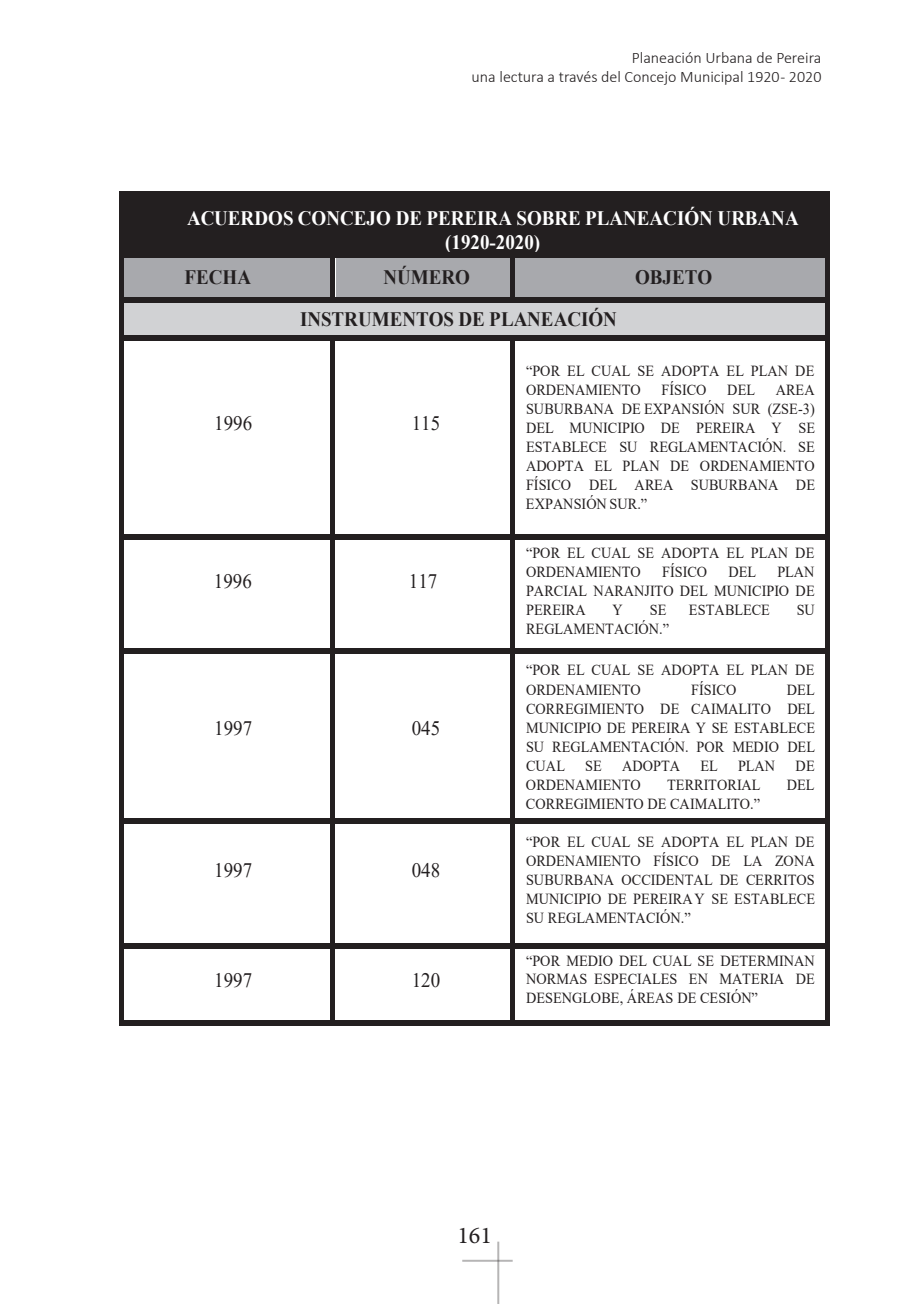
<style>
.page{position:relative;width:908px;height:1304px;background:#fff}
.page>*{position:absolute;margin:0;border:0;box-sizing:border-box;transform-origin:0 0}
.t1{font:24px "Minion Pro";color:#231f20}
.t2{font:700 20.4px/23.6px "Times New Roman";color:#fff;text-align:center;scale:.93 1}
.t3{font:700 20.4px "Times New Roman";color:#231f20;scale:.93 1}
.t4{font:20.4px "Times New Roman";color:#231f20;scale:.93 1}
.t5{font:300 16px/19.2px "Calibri";color:#231f20;text-align:right}
.t6{font:15.4px/19px "Times New Roman";color:#231f20;text-align:justify;scale:.93 1}
</style>
<div class="page">
<hr style="left:497px;top:1242px;width:2px;height:62px;background:#231f20">
<hr style="left:462px;top:1260px;width:50px;height:2px;background:#231f20">
<div style="left:124px;top:197px;width:700px;height:32px;background:#231f20"></div>
<div style="left:124px;top:229px;width:700px;height:24px;background:#231f20"></div>
<svg style="left:119px;top:192px;width:5px;height:5px"></svg>
<div style="left:124px;top:192px;width:700px;height:5px;background:#231f20"></div>
<svg style="left:824px;top:192px;width:5px;height:5px"></svg>
<div style="left:119px;top:197px;width:5px;height:56px;background:#231f20"></div>
<div style="left:824px;top:197px;width:5px;height:56px;background:#231f20"></div>
<div style="left:124px;top:258px;width:207px;height:39px;background:#a8a9ad"></div>
<div style="left:335px;top:258px;width:175px;height:39px;background:#a8a9ad"></div>
<div style="left:515px;top:258px;width:309px;height:39px;background:#a8a9ad"></div>
<svg style="left:119px;top:253px;width:5px;height:5px"></svg>
<div style="left:124px;top:253px;width:206px;height:5px;background:#231f20"></div>
<svg style="left:330px;top:253px;width:5px;height:5px"></svg>
<div style="left:335px;top:253px;width:175px;height:5px;background:#231f20"></div>
<svg style="left:510px;top:253px;width:4px;height:5px"></svg>
<div style="left:514px;top:253px;width:310px;height:5px;background:#231f20"></div>
<svg style="left:824px;top:253px;width:5px;height:5px"></svg>
<div style="left:119px;top:258px;width:5px;height:39px;background:#231f20"></div>
<div style="left:330px;top:258px;width:5px;height:39px;background:#231f20"></div>
<hr style="left:510px;top:258px;width:4px;height:39px;background:#231f20">
<div style="left:824px;top:258px;width:5px;height:39px;background:#231f20"></div>
<div style="left:124px;top:302px;width:700px;height:34px;background:#d1d2d4"></div>
<svg style="left:119px;top:297px;width:5px;height:5px"></svg>
<div style="left:124px;top:297px;width:206px;height:5px;background:#231f20"></div>
<svg style="left:330px;top:297px;width:5px;height:5px"></svg>
<div style="left:335px;top:297px;width:175px;height:5px;background:#231f20"></div>
<svg style="left:510px;top:297px;width:4px;height:5px"></svg>
<div style="left:514px;top:297px;width:310px;height:5px;background:#231f20"></div>
<svg style="left:824px;top:297px;width:5px;height:5px"></svg>
<div style="left:119px;top:302px;width:5px;height:34px;background:#231f20"></div>
<div style="left:824px;top:302px;width:5px;height:34px;background:#231f20"></div>
<svg style="left:119px;top:336px;width:5px;height:5px"></svg>
<div style="left:124px;top:336px;width:206px;height:5px;background:#231f20"></div>
<svg style="left:330px;top:336px;width:5px;height:5px"></svg>
<div style="left:335px;top:336px;width:175px;height:5px;background:#231f20"></div>
<svg style="left:510px;top:336px;width:4px;height:5px"></svg>
<div style="left:514px;top:336px;width:310px;height:5px;background:#231f20"></div>
<svg style="left:824px;top:336px;width:5px;height:5px"></svg>
<div style="left:119px;top:341px;width:5px;height:194px;background:#231f20"></div>
<div style="left:330px;top:341px;width:5px;height:194px;background:#231f20"></div>
<hr style="left:510px;top:341px;width:4px;height:194px;background:#231f20">
<div style="left:824px;top:341px;width:5px;height:194px;background:#231f20"></div>
<svg style="left:119px;top:535px;width:5px;height:5px"></svg>
<div style="left:124px;top:535px;width:206px;height:5px;background:#231f20"></div>
<svg style="left:330px;top:535px;width:5px;height:5px"></svg>
<div style="left:335px;top:535px;width:175px;height:5px;background:#231f20"></div>
<svg style="left:510px;top:535px;width:4px;height:5px"></svg>
<div style="left:514px;top:535px;width:310px;height:5px;background:#231f20"></div>
<svg style="left:824px;top:535px;width:5px;height:5px"></svg>
<div style="left:119px;top:540px;width:5px;height:108px;background:#231f20"></div>
<div style="left:330px;top:540px;width:5px;height:108px;background:#231f20"></div>
<hr style="left:510px;top:540px;width:4px;height:108px;background:#231f20">
<div style="left:824px;top:540px;width:5px;height:108px;background:#231f20"></div>
<svg style="left:119px;top:648px;width:5px;height:5px"></svg>
<div style="left:124px;top:648px;width:206px;height:5px;background:#231f20"></div>
<svg style="left:330px;top:648px;width:5px;height:5px"></svg>
<div style="left:335px;top:648px;width:175px;height:5px;background:#231f20"></div>
<svg style="left:510px;top:648px;width:4px;height:5px"></svg>
<div style="left:514px;top:648px;width:310px;height:5px;background:#231f20"></div>
<svg style="left:824px;top:648px;width:5px;height:5px"></svg>
<div style="left:119px;top:653px;width:5px;height:166px;background:#231f20"></div>
<div style="left:330px;top:653px;width:5px;height:166px;background:#231f20"></div>
<hr style="left:510px;top:653px;width:4px;height:166px;background:#231f20">
<div style="left:824px;top:653px;width:5px;height:166px;background:#231f20"></div>
<svg style="left:119px;top:819px;width:5px;height:5px"></svg>
<div style="left:124px;top:819px;width:206px;height:5px;background:#231f20"></div>
<svg style="left:330px;top:819px;width:5px;height:5px"></svg>
<div style="left:335px;top:819px;width:175px;height:5px;background:#231f20"></div>
<svg style="left:510px;top:819px;width:4px;height:5px"></svg>
<div style="left:514px;top:819px;width:310px;height:5px;background:#231f20"></div>
<svg style="left:824px;top:819px;width:5px;height:5px"></svg>
<div style="left:119px;top:824px;width:5px;height:120px;background:#231f20"></div>
<div style="left:330px;top:824px;width:5px;height:120px;background:#231f20"></div>
<hr style="left:510px;top:824px;width:4px;height:120px;background:#231f20">
<div style="left:824px;top:824px;width:5px;height:120px;background:#231f20"></div>
<svg style="left:119px;top:944px;width:5px;height:5px"></svg>
<div style="left:124px;top:944px;width:206px;height:5px;background:#231f20"></div>
<svg style="left:330px;top:944px;width:5px;height:5px"></svg>
<div style="left:335px;top:944px;width:175px;height:5px;background:#231f20"></div>
<svg style="left:510px;top:944px;width:4px;height:5px"></svg>
<div style="left:514px;top:944px;width:310px;height:5px;background:#231f20"></div>
<svg style="left:824px;top:944px;width:5px;height:5px"></svg>
<div style="left:119px;top:949px;width:5px;height:71px;background:#231f20"></div>
<svg style="left:119px;top:1020px;width:5px;height:5px"></svg>
<div style="left:124px;top:1020px;width:206px;height:5px;background:#231f20"></div>
<div style="left:330px;top:949px;width:5px;height:71px;background:#231f20"></div>
<svg style="left:330px;top:1020px;width:5px;height:5px"></svg>
<div style="left:335px;top:1020px;width:175px;height:5px;background:#231f20"></div>
<hr style="left:510px;top:949px;width:4px;height:71px;background:#231f20">
<svg style="left:510px;top:1020px;width:4px;height:5px"></svg>
<div style="left:514px;top:1020px;width:310px;height:5px;background:#231f20"></div>
<div style="left:824px;top:949px;width:5px;height:71px;background:#231f20"></div>
<svg style="left:824px;top:1020px;width:5px;height:5px"></svg>
<p class="t5" style="left:471px;top:48px;width:351px">Planeación Urbana de Pereira<br>una lectura a través del Concejo Municipal 1920 - 2020</p>
<h2 class="t2" style="left:187px;top:206px;width:659px">ACUERDOS CONCEJO DE PEREIRA SOBRE PLANEACIÓN URBANA (1920-2020)</h2>
<h2 class="t3" style="left:184px;top:262px;width:73px">FECHA</h2>
<h2 class="t3" style="left:383px;top:262px;width:94px">NÚMERO</h2>
<h2 class="t3" style="left:634px;top:262px;width:84px">OBJETO</h2>
<h2 class="t3" style="left:300px;top:305px;width:342px">INSTRUMENTOS DE PLANEACIÓN</h2>
<h2 class="t4" style="left:214px;top:409px;width:42px">1996</h2>
<h2 class="t4" style="left:411px;top:409px;width:32px">115</h2>
<h2 class="t4" style="left:214px;top:567px;width:42px">1996</h2>
<h2 class="t4" style="left:408px;top:567px;width:32px">117</h2>
<h2 class="t4" style="left:214px;top:714px;width:42px">1997</h2>
<h2 class="t4" style="left:411px;top:714px;width:32px">045</h2>
<h2 class="t4" style="left:214px;top:856px;width:42px">1997</h2>
<h2 class="t4" style="left:411px;top:856px;width:32px">048</h2>
<h2 class="t4" style="left:214px;top:965px;width:42px">1997</h2>
<h2 class="t4" style="left:411px;top:965px;width:32px">120</h2>
<p class="t6" style="left:526px;top:361px;width:311px">“POR EL CUAL SE ADOPTA EL PLAN DE<br>ORDENAMIENTO</p>
<p class="t6" style="left:661px;top:380px;width:50px">FÍSICO</p>
<p class="t6" style="left:727px;top:380px;width:32px">DEL</p>
<p class="t6" style="left:525px;top:380px;width:312px;text-indent:249px">AREA SUBURBANA DE EXPANSIÓN SUR (ZSE-3)<br>DEL MUNICIPIO DE PEREIRA Y SE ESTABLECE SU REGLAMENTACIÓN. SE ADOPTA EL PLAN DE ORDENAMIENTO FÍSICO DEL AREA SUBURBANA DE EXPANSIÓN SUR.”</p>
<p class="t6" style="left:526px;top:542px;width:311px">“POR EL CUAL SE ADOPTA EL PLAN DE<br>ORDENAMIENTO</p>
<p class="t6" style="left:661px;top:562px;width:50px">FÍSICO</p>
<p class="t6" style="left:728px;top:562px;width:31px">DEL</p>
<p class="t6" style="left:526px;top:562px;width:312px;text-indent:251px">PLAN PARCIAL NARANJITO DEL MUNICIPIO DE PEREIRA</p>
<p class="t6" style="left:612px;top:600px;width:13px">Y</p>
<p class="t6" style="left:649px;top:600px;width:19px">SE</p>
<p class="t6" style="left:688px;top:600px;width:88px">ESTABLECE</p>
<p class="t6" style="left:796px;top:600px;width:21px">SU</p>
<p class="t6" style="left:526px;top:619px;width:155px">REGLAMENTACIÓN.”</p>
<p class="t6" style="left:526px;top:660px;width:311px">“POR EL CUAL SE ADOPTA EL PLAN DE<br>ORDENAMIENTO</p>
<p class="t6" style="left:691px;top:680px;width:50px">FÍSICO</p>
<p class="t6" style="left:525px;top:680px;width:312px;text-indent:261px">DEL CORREGIMIENTO DE CAIMALITO DEL MUNICIPIO DE PEREIRA Y SE ESTABLECE SU REGLAMENTACIÓN. POR MEDIO DEL CUAL</p>
<p class="t6" style="left:585px;top:756px;width:19px">SE</p>
<p class="t6" style="left:622px;top:756px;width:64px">ADOPTA</p>
<p class="t6" style="left:700px;top:756px;width:20px">EL</p>
<p class="t6" style="left:737px;top:756px;width:41px">PLAN</p>
<p class="t6" style="left:795px;top:756px;width:22px">DE</p>
<p class="t6" style="left:525px;top:775px;width:125px">ORDENAMIENTO</p>
<p class="t6" style="left:666px;top:775px;width:102px">TERRITORIAL</p>
<p class="t6" style="left:786px;top:775px;width:32px">DEL</p>
<p class="t6" style="left:525px;top:794px;width:253px">CORREGIMIENTO DE CAIMALITO.”</p>
<p class="t6" style="left:526px;top:832px;width:312px">“POR EL CUAL SE ADOPTA EL PLAN DE ORDENAMIENTO FÍSICO DE LA ZONA SUBURBANA OCCIDENTAL DE CERRITOS MUNICIPIO DE PEREIRAY SE ESTABLECE SU REGLAMENTACIÓN.”</p>
<p class="t6" style="left:526px;top:951px;width:312px;line-height:18.4px">“POR MEDIO DEL CUAL SE DETERMINAN NORMAS ESPECIALES EN MATERIA DE DESENGLOBE, ÁREAS DE CESIÓN”</p>
<h1 class="t1" style="left:457px;top:1219px;width:36px">161</h1>
</div>
